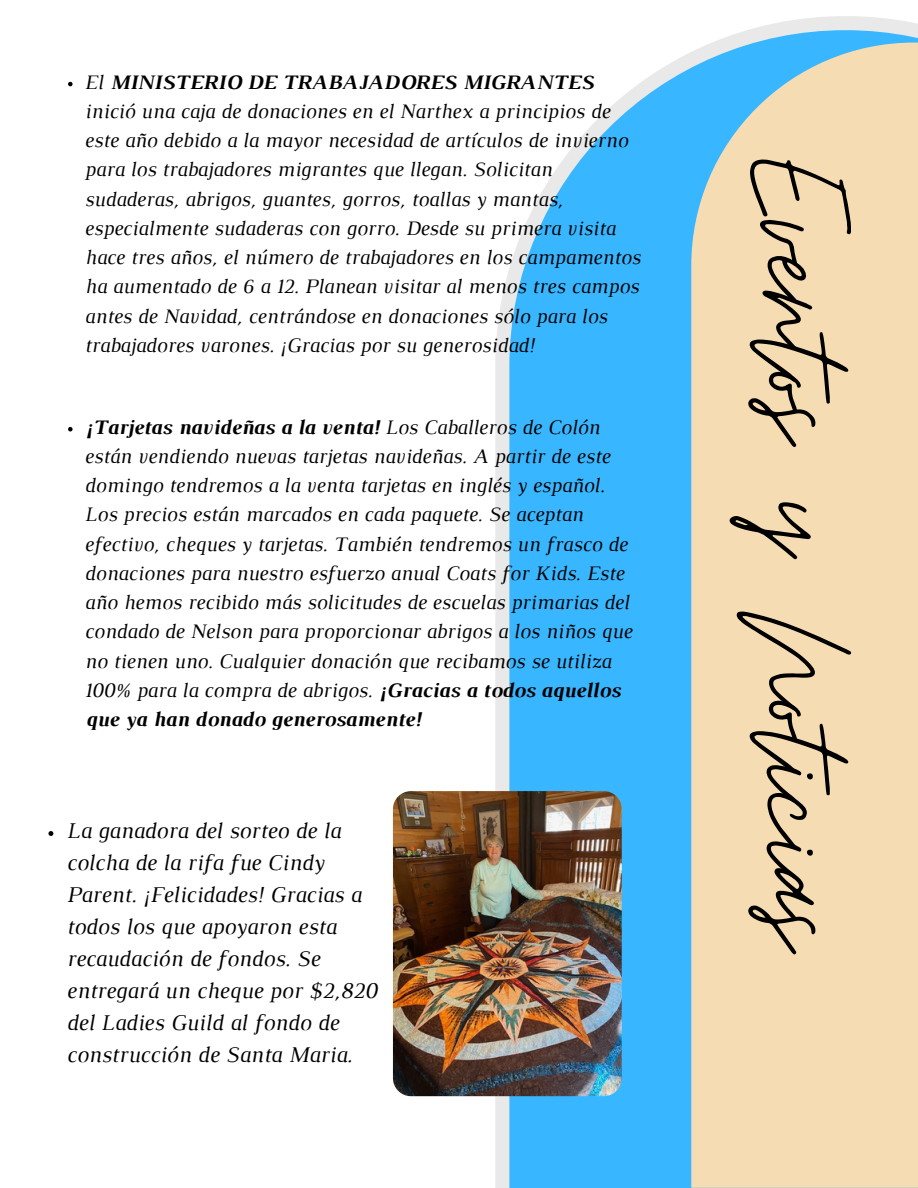
<style>
.page{position:relative;width:918px;height:1188px;background:#fff}
.page>*{position:absolute;margin:0;border:0;box-sizing:border-box;transform-origin:0 0}
.t1{font:158.25px "Moon Time";color:#000}
.t2{font:italic 22.95px/32px "Luthier";color:#000}
.t3{font:italic 21px/29.2px "Luthier";color:#000}
.s1{font-weight:700}
</style>
<div class="page">
<svg style="left:495px;top:16px;width:423px;height:1172px;background:#53bffe"></svg>
<div style="left:691px;top:43px;width:227px;height:1145px;background:#f6dcb3"></div>
<svg style="left:68px;top:82px;width:5px;height:4px"></svg>
<svg style="left:48px;top:831px;width:5px;height:5px"></svg>
<img style="left:393px;top:791px;width:229px;height:305px;border-radius:18px">
<svg style="left:68px;top:427px;width:5px;height:4px"></svg>
<h1 class="t3" style="left:85px;top:69px;width:557px">El <span class="s1">MINISTERIO DE TRABAJADORES MIGRANTES </span>inició una caja de donaciones en el Narthex a principios de este año debido a la mayor necesidad de artículos de invierno para los trabajadores migrantes que llegan. Solicitan sudaderas, abrigos, guantes, gorros, toallas y mantas, especialmente sudaderas con gorro. Desde su primera visita hace tres años, el número de trabajadores en los campamentos ha aumentado de 6 a 12. Planean visitar al menos tres campos antes de Navidad, centrándose en donaciones sólo para los trabajadores varones. ¡Gracias por su generosidad!</h1>
<p class="t3" style="left:85px;top:414px;width:549px"><span class="s1">¡Tarjetas navideñas a la venta!</span> Los Caballeros de Colón están vendiendo nuevas tarjetas navideñas. A partir de este domingo tendremos a la venta tarjetas en inglés y español.<br>Los precios están marcados en cada paquete. Se aceptan efectivo, cheques y tarjetas. También tendremos un frasco de donaciones para nuestro esfuerzo anual Coats for Kids. Este año hemos recibido más solicitudes de escuelas primarias del condado de Nelson para proporcionar abrigos a los niños que no tienen uno. Cualquier donación que recibamos se utiliza 100% para la compra de abrigos. <span class="s1">¡Gracias a todos aquellos que ya han donado generosamente!</span></p>
<p class="t2" style="left:67px;top:817px;width:312px">La ganadora del sorteo de la colcha de la rifa fue Cindy<br>Parent. ¡Felicidades! Gracias a todos los que apoyaron esta recaudación de fondos. Se entregará un cheque por $2,820 del Ladies Guild al fondo de construcción de Santa Maria.</p>
<p class="t1" style="left:895px;top:160px;width:803px;rotate:90deg">Eventos y Noticias</p>
</div>
